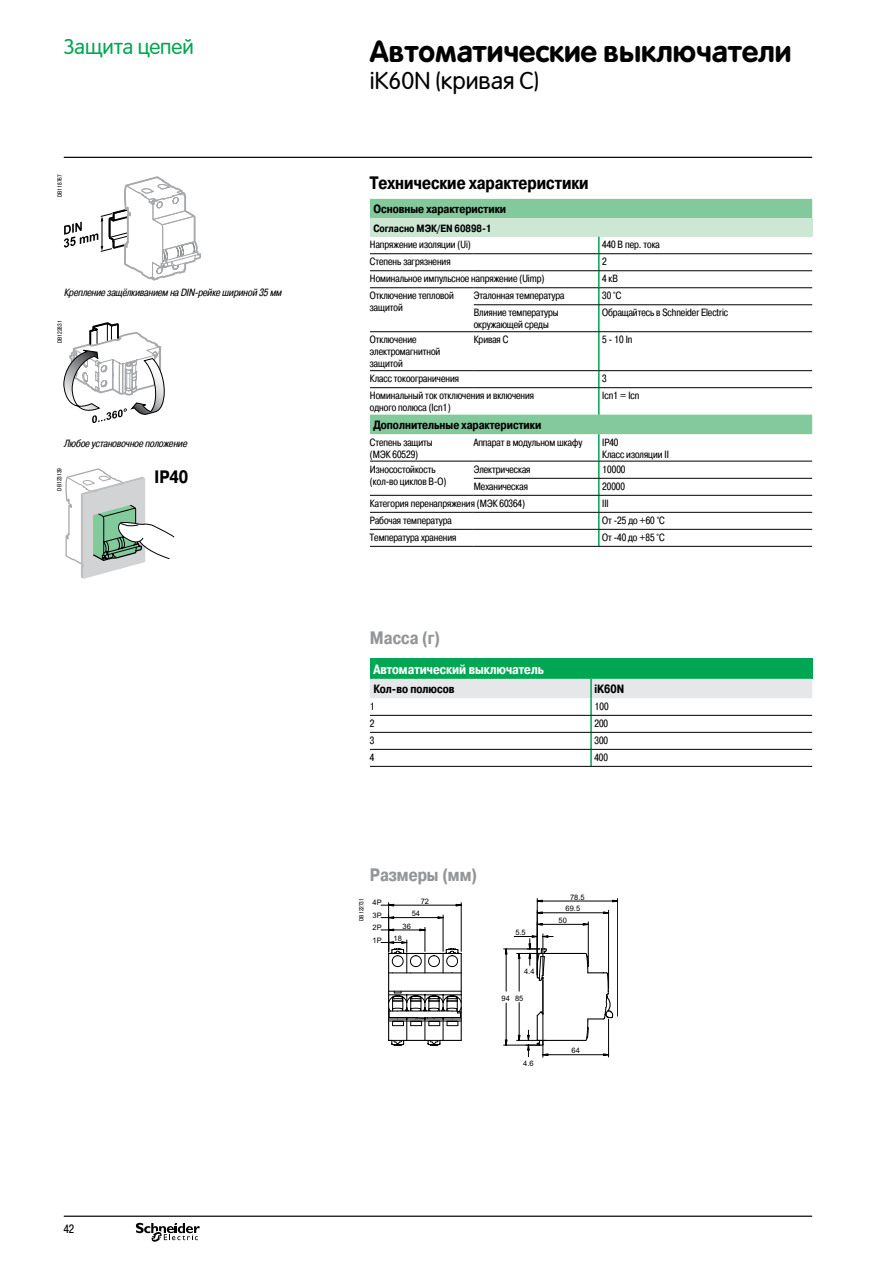
<style>
.page{position:relative;width:893px;height:1263px;background:#fff}
.page>*{position:absolute;margin:0;border:0;box-sizing:border-box;transform-origin:0 0}
.t1{font:700 30px "Rotonda";color:#000}
.t2{font:24px "Rotonda";color:#000}
.t3{font:21px "Rotonda";color:#00a651}
.t4{font:700 18px "Pragmatica Cond C";color:#000}
.t5{font:700 18px "Pragmatica Cond C";color:#939598}
.t6{font:700 13.5px "Pragmatica Cond C";color:#fff}
.t7{font:700 12px "Pragmatica Cond C";color:#000}
.t8{font:12px "Pragmatica Cond C";color:#000}
.t9{font:10.5px/12px "Pragmatica Cond C";color:#000}
.t10{font:italic 10.5px "Pragmatica Cond C";color:#000}
.t11{font:7.5px/12.5px "Arial";color:#000;text-align:justify}
.t12{font:6px "Pragmatica Cond C";color:#000}
.s1{font-weight:700}
</style>
<div class="page">
<hr style="left:64px;top:157px;width:748px;height:1px;background:#000">
<hr style="left:64px;top:1215px;width:748px;height:2px;background:#000">
<svg style="left:136px;top:1223px;width:64px;height:19px"></svg>
<div style="left:365px;top:1221px;width:460px;height:37px;border:3px solid #fff;border-radius:4px"></div>
<svg style="left:64px;top:176px;width:137px;height:105px"></svg>
<svg style="left:64px;top:322px;width:100px;height:101px"></svg>
<hr style="left:537px;top:898px;width:1px;height:77px;background:#000">
<hr style="left:617px;top:898px;width:1px;height:118px;background:#000">
<svg style="left:381px;top:900px;width:237px;height:157px"></svg>
<div style="left:370px;top:658px;width:442px;height:21px;background:#00a651"></div>
<svg style="left:370px;top:679px;width:442px;height:87px"></svg>
<hr style="left:370px;top:715px;width:221px;height:1px;background:#000">
<hr style="left:591px;top:715px;width:221px;height:1px;background:#000">
<hr style="left:370px;top:732px;width:221px;height:1px;background:#000">
<hr style="left:591px;top:732px;width:221px;height:1px;background:#000">
<hr style="left:370px;top:749px;width:221px;height:1px;background:#000">
<hr style="left:591px;top:749px;width:221px;height:1px;background:#000">
<hr style="left:370px;top:766px;width:221px;height:1px;background:#000">
<hr style="left:591px;top:766px;width:221px;height:1px;background:#000">
<svg style="left:65px;top:468px;width:109px;height:111px"></svg>
<svg style="left:370px;top:199px;width:442px;height:235px"></svg>
<div style="left:370px;top:218px;width:442px;height:19px;background:#cce7d3"></div>
<hr style="left:598px;top:305px;width:2px;height:26px;background:#00a651">
<hr style="left:598px;top:332px;width:2px;height:38px;background:#00a651">
<svg style="left:598px;top:462px;width:2px;height:84px"></svg>
<hr style="left:370px;top:253px;width:104px;height:1px;background:#000">
<hr style="left:474px;top:253px;width:125px;height:1px;background:#000">
<hr style="left:474px;top:478px;width:125px;height:1px;background:#000">
<hr style="left:599px;top:478px;width:213px;height:1px;background:#000">
<hr style="left:370px;top:287px;width:104px;height:1px;background:#000">
<hr style="left:474px;top:287px;width:125px;height:1px;background:#000">
<hr style="left:599px;top:287px;width:213px;height:1px;background:#000">
<hr style="left:474px;top:304px;width:125px;height:1px;background:#000">
<hr style="left:599px;top:304px;width:213px;height:1px;background:#000">
<hr style="left:370px;top:331px;width:104px;height:1px;background:#000">
<hr style="left:474px;top:331px;width:125px;height:1px;background:#000">
<hr style="left:599px;top:331px;width:213px;height:1px;background:#000">
<hr style="left:599px;top:253px;width:213px;height:1px;background:#000">
<hr style="left:370px;top:495px;width:104px;height:1px;background:#000">
<hr style="left:474px;top:495px;width:125px;height:1px;background:#000">
<hr style="left:599px;top:495px;width:213px;height:1px;background:#000">
<hr style="left:370px;top:512px;width:104px;height:1px;background:#000">
<hr style="left:474px;top:512px;width:125px;height:1px;background:#000">
<hr style="left:599px;top:512px;width:213px;height:1px;background:#000">
<hr style="left:370px;top:529px;width:104px;height:1px;background:#000">
<hr style="left:474px;top:529px;width:125px;height:1px;background:#000">
<hr style="left:599px;top:529px;width:213px;height:1px;background:#000">
<hr style="left:370px;top:546px;width:104px;height:1px;background:#000">
<hr style="left:474px;top:546px;width:125px;height:1px;background:#000">
<hr style="left:599px;top:546px;width:213px;height:1px;background:#000">
<hr style="left:370px;top:461px;width:104px;height:1px;background:#000">
<hr style="left:474px;top:461px;width:125px;height:1px;background:#000">
<hr style="left:599px;top:461px;width:213px;height:1px;background:#000">
<hr style="left:370px;top:270px;width:104px;height:1px;background:#000">
<hr style="left:474px;top:270px;width:125px;height:1px;background:#000">
<svg style="left:598px;top:237px;width:2px;height:68px"></svg>
<hr style="left:599px;top:270px;width:213px;height:1px;background:#000">
<hr style="left:370px;top:370px;width:104px;height:1px;background:#000">
<hr style="left:474px;top:370px;width:125px;height:1px;background:#000">
<svg style="left:598px;top:371px;width:2px;height:16px"></svg>
<hr style="left:599px;top:370px;width:213px;height:1px;background:#000">
<hr style="left:370px;top:387px;width:104px;height:1px;background:#000">
<hr style="left:474px;top:387px;width:125px;height:1px;background:#000">
<hr style="left:598px;top:388px;width:2px;height:27px;background:#00a651">
<hr style="left:599px;top:387px;width:213px;height:1px;background:#000">
<hr style="left:598px;top:434px;width:2px;height:27px;background:#00a651">
<p class="t3" style="left:64px;top:35px;width:132px">Защита цепей</p>
<p class="t12" style="left:56px;top:197px;width:24px;rotate:-90deg">DB118767</p>
<p class="t10" style="left:64px;top:286px;width:222px">Креплениезащёлкиванием наDIN-рейкешириной 35мм</p>
<p class="t12" style="left:57px;top:343px;width:24px;rotate:-90deg">DB122831</p>
<p class="t10" style="left:64px;top:438px;width:127px">Любоеустановочноеположение</p>
<p class="t12" style="left:56px;top:491px;width:24px;rotate:-90deg">DB123139</p>
<p class="t4" style="left:154px;top:467px;width:35px">IP40</p>
<p class="t8" style="left:64px;top:1222px;width:12px">42</p>
<p class="t1" style="left:370px;top:34px;width:423px">Автоматические выключатели</p>
<p class="t2" style="left:370px;top:67px;width:171px">iK60N (кривая C)</p>
<p class="t4" style="left:370px;top:172px;width:220px">Технические характеристики</p>
<p class="t7" style="left:373px;top:202px;width:134px">Основные характеристики</p>
<p class="t9" style="left:370px;top:220px;width:124px;line-height:16.6px;text-indent:3px"><span class="s1">Согласно МЭК/EN 60898-1<br></span>Напряжение изоляции (Ui)</p>
<p class="t9" style="left:602px;top:239px;width:59px">440 В пер. тока</p>
<p class="t9" style="left:370px;top:256px;width:82px">Степень загрязнения</p>
<p class="t9" style="left:602px;top:256px;width:6px">2</p>
<p class="t9" style="left:370px;top:273px;width:176px">Номинальное импульсное напряжение (Uimp)</p>
<p class="t9" style="left:602px;top:273px;width:17px">4 кВ</p>
<p class="t9" style="left:370px;top:290px;width:85px">Отключение тепловой защитой</p>
<p class="t9" style="left:474px;top:290px;width:92px">Эталонная температура</p>
<p class="t9" style="left:602px;top:290px;width:21px">30 °C</p>
<p class="t9" style="left:474px;top:307px;width:86px">Влияние температуры окружающей среды</p>
<p class="t9" style="left:602px;top:307px;width:127px">Обращайтесь в Schneider Electric</p>
<p class="t9" style="left:370px;top:334px;width:72px">Отключение электромагнитной защитой</p>
<p class="t9" style="left:474px;top:334px;width:36px">Кривая C</p>
<p class="t9" style="left:602px;top:334px;width:32px">5 - 10 In</p>
<p class="t9" style="left:370px;top:373px;width:91px">Класс токоограничения</p>
<p class="t9" style="left:602px;top:373px;width:6px">3</p>
<p class="t9" style="left:370px;top:390px;width:166px">Номинальный ток отключения и включения одного полюса (Icn1)</p>
<p class="t9" style="left:602px;top:390px;width:39px">Icn1 = Icn</p>
<p class="t7" style="left:373px;top:418px;width:170px">Дополнительные характеристики</p>
<p class="t9" style="left:370px;top:436px;width:64px">Степень защиты (МЭК 60529)</p>
<p class="t9" style="left:474px;top:436px;width:110px">Аппарат в модульном шкафу</p>
<p class="t9" style="left:602px;top:436px;width:68px">IP40<br>Класс изоляции II</p>
<p class="t9" style="left:370px;top:463px;width:78px">Износостойкость (кол-во циклов В-О)</p>
<p class="t9" style="left:474px;top:463px;width:58px">Электрическая</p>
<p class="t9" style="left:602px;top:463px;width:25px">10000</p>
<p class="t9" style="left:474px;top:480px;width:56px">Механическая</p>
<p class="t9" style="left:602px;top:480px;width:24px">20000</p>
<p class="t9" style="left:370px;top:497px;width:157px">Категория перенапряжения (МЭК 60364)</p>
<p class="t9" style="left:602px;top:497px;width:8px">III</p>
<p class="t9" style="left:370px;top:514px;width:83px">Рабочая температура</p>
<p class="t9" style="left:602px;top:514px;width:64px">От -25 до +60 °C</p>
<p class="t9" style="left:370px;top:531px;width:88px">Температура хранения</p>
<p class="t9" style="left:602px;top:531px;width:64px">От -40 до +85 °C</p>
<p class="t5" style="left:370px;top:627px;width:72px">Масса (г)</p>
<p class="t6" style="left:373px;top:662px;width:172px">Автоматический выключатель</p>
<p class="t7" style="left:373px;top:682px;width:83px">Кол-во полюсов</p>
<p class="t7" style="left:594px;top:682px;width:31px">iK60N</p>
<p class="t9" style="left:370px;top:700px;width:7px">1</p>
<p class="t9" style="left:594px;top:700px;width:16px">100</p>
<p class="t9" style="left:370px;top:717px;width:6px">2</p>
<p class="t9" style="left:594px;top:717px;width:15px">200</p>
<p class="t9" style="left:370px;top:734px;width:6px">3</p>
<p class="t9" style="left:594px;top:734px;width:15px">300</p>
<p class="t9" style="left:370px;top:751px;width:6px">4</p>
<p class="t9" style="left:594px;top:751px;width:15px">400</p>
<p class="t5" style="left:370px;top:864px;width:109px">Размеры (мм)</p>
<p class="t12" style="left:358px;top:921px;width:24px;rotate:-90deg">DB122731</p>
<p class="t11" style="left:421px;top:895px;width:10px">72</p>
<p class="t11" style="left:372px;top:896px;width:11px">4P 3P 2P 1P</p>
<p class="t11" style="left:412px;top:907px;width:10px">54</p>
<p class="t11" style="left:403px;top:920px;width:10px">36</p>
<p class="t11" style="left:394px;top:932px;width:10px">18</p>
<p class="t11" style="left:515px;top:926px;width:12px">5.5</p>
<p class="t11" style="left:570px;top:891px;width:16px">78.5</p>
<p class="t11" style="left:566px;top:903px;width:16px">69.5</p>
<p class="t11" style="left:559px;top:914px;width:10px">50</p>
<p class="t11" style="left:524px;top:965px;width:12px">4.4</p>
<p class="t11" style="left:515px;top:992px;width:10px">85</p>
<p class="t11" style="left:502px;top:992px;width:10px">94</p>
<p class="t11" style="left:572px;top:1044px;width:10px">64</p>
<p class="t11" style="left:523px;top:1057px;width:12px">4.6</p>
</div>
